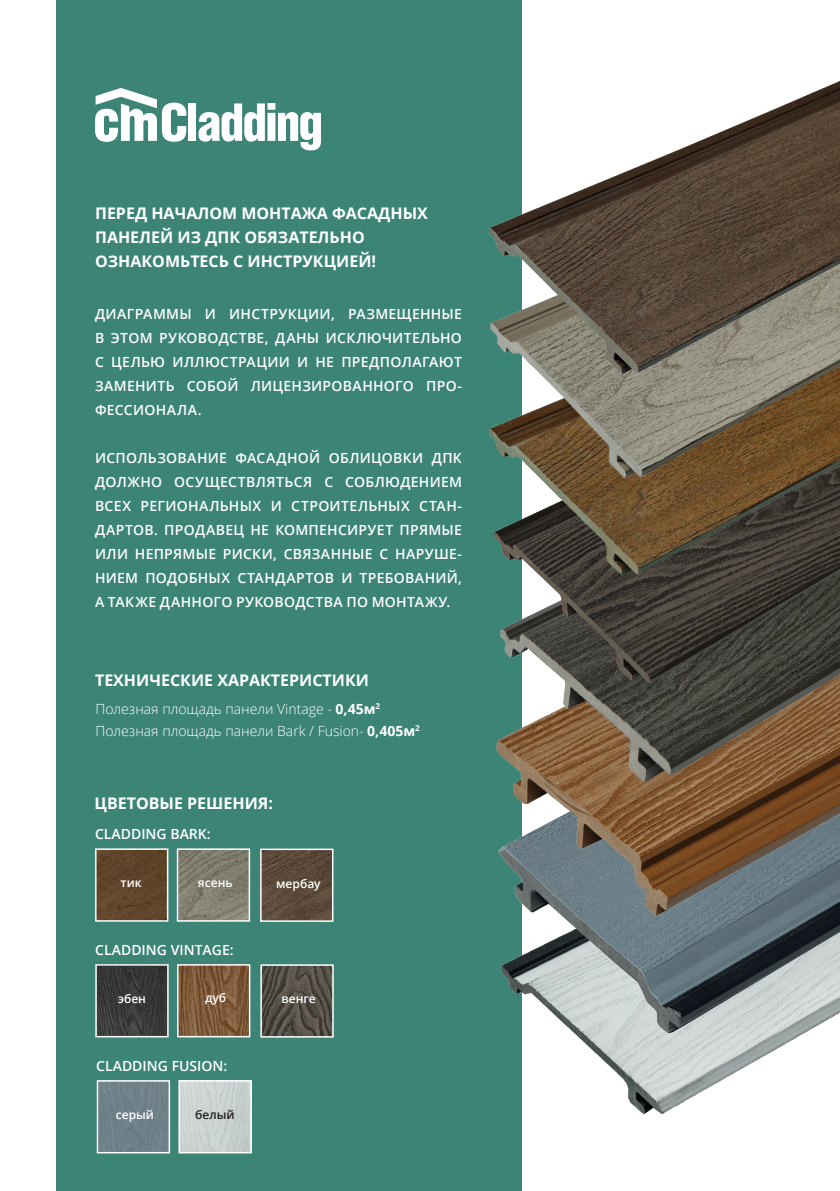
<style>
.page{position:relative;width:840px;height:1191px;background:#fff}
.page>*{position:absolute;margin:0;border:0;box-sizing:border-box;transform-origin:0 0}
.t1{font:700 16px/24px "Open Sans";color:#fff}
.t2{font:600 14px/24px "Open Sans";letter-spacing:.015em;color:#fff;text-align:justify}
.t3{font:300 14px/22px "Open Sans";color:#fff}
.t4{font:600 12px "Open Sans";color:#fff}
.t5{font:600 12px "Open Sans";color:#231f20}
.s1{font-weight:700}
</style>
<div class="page">
<div style="left:57px;top:0;width:465px;height:1191px;background:#3b8476"></div>
<img style="left:579px;top:1038px;width:217px;height:77px">
<img style="left:500px;top:915px;width:339px;height:123px">
<svg style="left:95px;top:88px;width:91px;height:54px"></svg>
<div style="left:188px;top:103px;width:8px;height:38px;background:#fff"></div>
<svg style="left:198px;top:103px;width:123px;height:47px"></svg>
<div style="left:100px;top:1083px;width:67px;height:67px;background:#6f8189"></div>
<div style="left:97px;top:1080px;width:73px;height:73px;border:2px solid #fff"></div>
<img style="left:180px;top:851px;width:67px;height:67px">
<div style="left:177px;top:848px;width:73px;height:73px;border:2px solid #fff"></div>
<img style="left:263px;top:851px;width:67px;height:68px">
<div style="left:260px;top:848px;width:73px;height:74px;border:2px solid #fff"></div>
<img style="left:98px;top:851px;width:67px;height:67px">
<div style="left:95px;top:848px;width:73px;height:73px;border:2px solid #fff"></div>
<img style="left:180px;top:967px;width:67px;height:67px">
<div style="left:177px;top:964px;width:73px;height:73px;border:2px solid #fff"></div>
<img style="left:263px;top:967px;width:67px;height:67px">
<div style="left:260px;top:964px;width:73px;height:73px;border:2px solid #fff"></div>
<img style="left:181px;top:1083px;width:68px;height:67px">
<div style="left:178px;top:1080px;width:74px;height:73px;border:2px solid #fff"></div>
<img style="left:98px;top:967px;width:67px;height:67px">
<div style="left:95px;top:964px;width:73px;height:73px;border:2px solid #fff"></div>
<img style="left:498px;top:788px;width:341px;height:127px">
<img style="left:496px;top:689px;width:343px;height:99px">
<img style="left:494px;top:483px;width:345px;height:206px">
<img style="left:489px;top:388px;width:350px;height:95px">
<img style="left:489px;top:81px;width:350px;height:307px">
<p class="t1" style="left:95px;top:200px;width:334px">ПЕРЕД НАЧАЛОМ МОНТАЖА ФАСАДНЫХ<br>ПАНЕЛЕЙ ИЗ ДПК ОБЯЗАТЕЛЬНО<br>ОЗНАКОМЬТЕСЬ С ИНСТРУКЦИЕЙ!</p>
<p class="t2" style="left:95px;top:301px;width:368px">ДИАГРАММЫ И ИНСТРУКЦИИ, РАЗМЕЩЕННЫЕ В ЭТОМ РУКОВОДСТВЕ, ДАНЫ ИСКЛЮЧИТЕЛЬНО С ЦЕЛЬЮ ИЛЛЮСТРАЦИИ И НЕ ПРЕДПОЛАГАЮТ ЗАМЕНИТЬ СОБОЙ ЛИЦЕНЗИРОВАННОГО ПРО-ФЕССИОНАЛА.</p>
<p class="t2" style="left:95px;top:445px;width:368px">ИСПОЛЬЗОВАНИЕ ФАСАДНОЙ ОБЛИЦОВКИ ДПК ДОЛЖНО ОСУЩЕСТВЛЯТЬСЯ С СОБЛЮДЕНИЕМ ВСЕХ РЕГИОНАЛЬНЫХ И СТРОИТЕЛЬНЫХ СТАН-ДАРТОВ. ПРОДАВЕЦ НЕ КОМПЕНСИРУЕТ ПРЯМЫЕ ИЛИ НЕПРЯМЫЕ РИСКИ, СВЯЗАННЫЕ С НАРУШЕ-НИЕМ ПОДОБНЫХ СТАНДАРТОВ И ТРЕБОВАНИЙ, А ТАКЖЕ ДАННОГО РУКОВОДСТВА ПО МОНТАЖУ.</p>
<p class="t1" style="left:95px;top:667px;width:275px">ТЕХНИЧЕСКИЕ ХАРАКТЕРИСТИКИ</p>
<p class="t3" style="left:95px;top:697px;width:326px">Полезная площадь панели Vintage - <span class="s1">0,45м</span><sup>2<br></sup>Полезная площадь панели Bark / Fusion- <span class="s1">0,405м</span><sup>2</sup></p>
<p class="t1" style="left:94px;top:791px;width:180px">ЦВЕТОВЫЕ РЕШЕНИЯ:</p>
<p class="t2" style="left:95px;top:821px;width:117px">CLADDING BARK:</p>
<p class="t4" style="left:121px;top:874px;width:23px">тик</p>
<p class="t4" style="left:276px;top:875px;width:46px">мербау</p>
<p class="t4" style="left:198px;top:874px;width:36px">ясень</p>
<p class="t2" style="left:95px;top:937px;width:140px">CLADDING VINTAGE:</p>
<p class="t4" style="left:118px;top:990px;width:30px">эбен</p>
<p class="t4" style="left:205px;top:989px;width:23px">дуб</p>
<p class="t4" style="left:281px;top:990px;width:36px">венге</p>
<p class="t2" style="left:96px;top:1053px;width:132px">CLADDING FUSION:</p>
<p class="t4" style="left:116px;top:1106px;width:40px">серый</p>
<p class="t5" style="left:195px;top:1106px;width:41px">белый</p>
</div>
